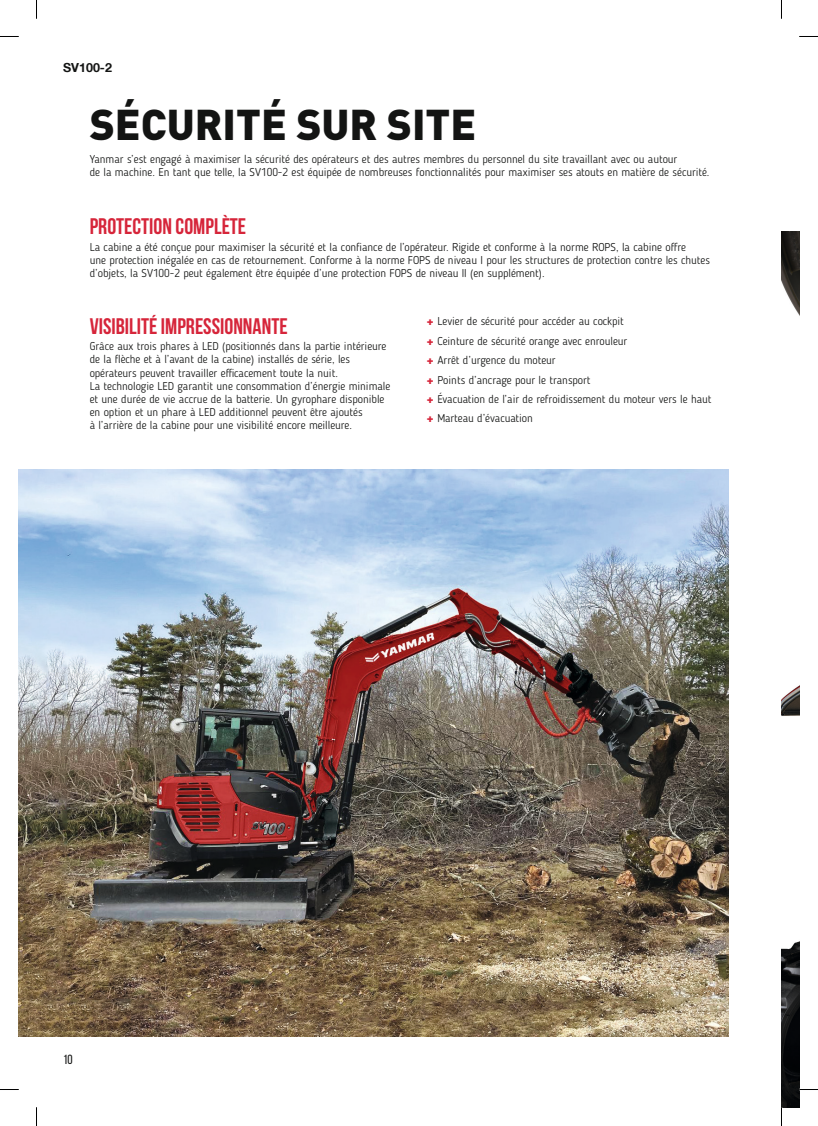
<style>
.page{position:relative;width:818px;height:1126px;background:#fff}
.page>*{position:absolute;margin:0;border:0;box-sizing:border-box;transform-origin:0 0}
.t1{font:900 42.5px "DINOT";color:#131413}
.t2{font:700 22.5px "Bebas Neue";color:#d6253a}
.t3{font:13.25px "Bebas Neue";color:#131413}
.t4{font:700 12.5px "Helvetica Neue LT Com";color:#131413}
.t5{font:300 11.25px/13.1px "Blogger Sans";color:#131413}
.s1{font-family:"Helvetica Neue LT Com";font-weight:900;color:#d6253a}
</style>
<div class="page">
<img style="left:19px;top:469px;width:708px;height:567px">
<img style="left:781px;top:231px;width:17px;height:82px">
<img style="left:781px;top:686px;width:17px;height:421px">
<svg style="left:0;top:36px;width:19px;height:1px"></svg>
<svg style="left:799px;top:36px;width:18px;height:1px"></svg>
<svg style="left:0;top:1089px;width:19px;height:1px"></svg>
<svg style="left:798px;top:1088px;width:19px;height:2px"></svg>
<svg style="left:36px;top:0;width:1px;height:19px"></svg>
<svg style="left:36px;top:1107px;width:1px;height:18px"></svg>
<p class="t4" style="left:63px;top:60px;width:50px">SV100-2</p>
<h1 class="t1" style="left:90px;top:96px;width:388px">SÉCURITÉ SUR SITE</h1>
<p class="t5" style="left:90px;top:152px;width:621px">Yanmar s’est engagé à maximiser la sécurité des opérateurs et des autres membres du personnel du site travaillant avec ou autour<br>de la machine. En tant que telle, la SV100-2 est équipée de nombreuses fonctionnalités pour maximiser ses atouts en matière de sécurité.</p>
<h2 class="t2" style="left:90px;top:214px;width:158px">PROTECTION COMPLÈTE</h2>
<p class="t5" style="left:90px;top:240px;width:621px">La cabine a été conçue pour maximiser la sécurité et la confiance de l’opérateur. Rigide et conforme à la norme ROPS, la cabine offre<br>une protection inégalée en cas de retournement. Conforme à la norme FOPS de niveau I pour les structures de protection contre les chutes d’objets, la SV100-2 peut également être équipée d’une protection FOPS de niveau II (en supplément).</p>
<h2 class="t2" style="left:90px;top:313px;width:199px">VISIBILITÉ IMPRESSIONNANTE</h2>
<p class="t5" style="left:90px;top:340px;width:302px">Grâce aux trois phares à LED (positionnés dans la partie intérieure de la flèche et à l’avant de la cabine) installés de série, les opérateurs peuvent travailler efficacement toute la nuit.<br>La technologie LED garantit une consommation d’énergie minimale et une durée de vie accrue de la batterie. Un gyrophare disponible en option et un phare à LED additionnel peuvent être ajoutés<br>à l’arrière de la cabine pour une visibilité encore meilleure.</p>
<p class="t5" style="left:426px;top:312px;width:286px;line-height:19.4px"><span class="s1">+</span> Levier de sécurité pour accéder au cockpit<br><span class="s1">+</span> Ceinture de sécurité orange avec enrouleur<br><span class="s1">+</span> Arrêt d’urgence du moteur<br><span class="s1">+</span> Points d’ancrage pour le transport<br><span class="s1">+</span> Évacuation de l’air de refroidissement du moteur vers le haut <span class="s1">+</span> Marteau d’évacuation</p>
<p class="t3" style="left:63px;top:1052px;width:11px">10</p>
</div>
